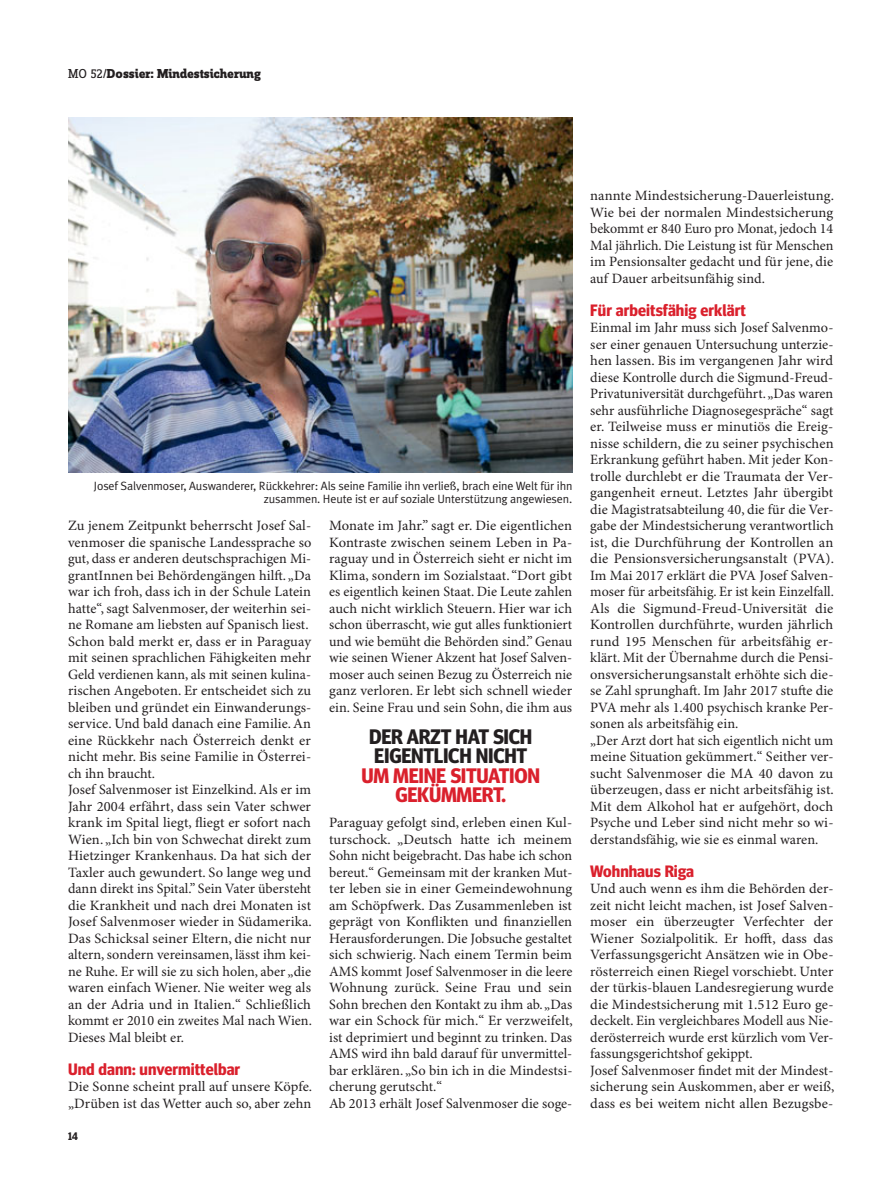
<style>
.page{position:relative;width:893px;height:1191px;background:#fff}
.page>*{position:absolute;margin:0;border:0;box-sizing:border-box;transform-origin:0 0}
.t1{font:700 21px/19.5px "Meta Headline";letter-spacing:-.015em;color:#231f20}
.t2{font:700 21px/19.5px "Meta Headline";letter-spacing:-.015em;color:#da202c;text-align:center}
.t3{font:700 16.5px "Meta Headline";letter-spacing:.005em;color:#da202c}
.t4{font:14.25px/16.5px "Minion Pro";letter-spacing:.005em;color:#231f20}
.t5{font:800 13.5px "Zine Slab Dis";color:#231f20}
.t6{font:12px/13.5px "Meta Plus Normal";letter-spacing:-.01em;color:#231f20;text-align:right}
.t7{font:700 12px "Zine Slab Dis";color:#231f20}
.s1{font-weight:400}
</style>
<div class="page">
<img style="left:68px;top:118px;width:504px;height:354px">
<p class="t5" style="left:68px;top:69px;width:194px"><span class="s1">MO 52/</span>Dossier: Mindestsicherung</p>
<p class="t6" style="left:94px;top:479px;width:480px">Josef Salvenmoser, Auswanderer, Rückkehrer: Als seine Familie ihn verließ, brach eine Welt für ihn zusammen. Heute ist er auf soziale Unterstützung angewiesen.</p>
<p class="t4" style="left:68px;top:518px;width:245px">Zu jenem Zeitpunkt beherrscht Josef Sal&shy;venmoser die spanische Landessprache so gut, dass er anderen deutschsprachigen Mi&shy;grantInnen bei Behördengängen hilft. „Da war ich froh, dass ich in der Schule Latein hatte“, sagt Salvenmoser, der weiterhin sei&shy;ne Romane am liebsten auf Spanisch liest.<br>Schon bald merkt er, dass er in Paraguay mit seinen sprachlichen Fähigkeiten mehr Geld verdienen kann, als mit seinen kulina&shy;rischen Angeboten. Er entscheidet sich zu bleiben und gründet ein Einwanderungs&shy;service. Und bald danach eine Familie. An eine Rückkehr nach Österreich denkt er nicht mehr. Bis seine Familie in Österrei&shy;ch ihn braucht.<br>Josef Salvenmoser ist Einzelkind. Als er im Jahr 2004 erfährt, dass sein Vater schwer krank im Spital liegt, fliegt er sofort nach Wien. „Ich bin von Schwechat direkt zum Hietzinger Krankenhaus. Da hat sich der Taxler auch gewundert. So lange weg und dann direkt ins Spital.” Sein Vater übersteht die Krankheit und nach drei Monaten ist Josef Salvenmoser wieder in Südamerika.<br>Das Schicksal seiner Eltern, die nicht nur altern, sondern vereinsamen, lässt ihm kei&shy;ne Ruhe. Er will sie zu sich holen, aber „die waren einfach Wiener. Nie weiter weg als an der Adria und in Italien.“ Schließlich kommt er 2010 ein zweites Mal nach Wien.<br>Dieses Mal bleibt er.</p>
<p class="t3" style="left:68px;top:1063px;width:174px">Und dann: unvermittelbar</p>
<p class="t4" style="left:68px;top:1079px;width:246px">Die Sonne scheint prall auf unsere Köpfe. „Drüben ist das Wetter auch so, aber zehn</p>
<p class="t7" style="left:68px;top:1128px;width:11px">14</p>
<p class="t4" style="left:329px;top:518px;width:245px;text-align:justify">Monate im Jahr.” sagt er. Die eigentlichen Kontraste zwischen seinem Leben in Pa&shy;raguay und in Österreich sieht er nicht im Klima, sondern im Sozialstaat. “Dort gibt es eigentlich keinen Staat. Die Leute zahlen auch nicht wirklich Steuern. Hier war ich schon überrascht, wie gut alles funktioniert und wie bemüht die Behörden sind.” Genau wie seinen Wiener Akzent hat Josef Salven&shy;moser auch seinen Bezug zu Österreich nie ganz verloren. Er lebt sich schnell wieder ein. Seine Frau und sein Sohn, die ihm aus</p>
<h1 class="t1" style="left:369px;top:728px;width:165px">DER ARZT HAT SICH<br>EIGENTLICH NICHT</h1>
<h1 class="t2" style="left:361px;top:767px;width:180px">UM MEINE SITUATION<br>GEKÜMMERT.</h1>
<p class="t4" style="left:329px;top:815px;width:245px">Paraguay gefolgt sind, erleben einen Kul&shy;turschock. „Deutsch hatte ich meinem Sohn nicht beigebracht. Das habe ich schon bereut.“ Gemeinsam mit der kranken Mut&shy;ter leben sie in einer Gemeindewohnung am Schöpfwerk. Das Zusammenleben ist geprägt von Konflikten und finanziellen Herausforderungen. Die Jobsuche gestaltet sich schwierig. Nach einem Termin beim AMS kommt Josef Salvenmoser in die leere Wohnung zurück. Seine Frau und sein Sohn brechen den Kontakt zu ihm ab. „Das war ein Schock für mich.“ Er verzweifelt, ist deprimiert und beginnt zu trinken. Das AMS wird ihn bald darauf für unvermittel&shy;bar erklären. „So bin ich in die Mindestsi&shy;cherung gerutscht.“<br>Ab 2013 erhält Josef Salvenmoser die soge-</p>
<p class="t4" style="left:590px;top:188px;width:245px;text-align:justify">nannte Mindestsicherung-Dauerleistung.<br>Wie bei der normalen Mindestsicherung bekommt er 840 Euro pro Monat, jedoch 14<br>Mal jährlich. Die Leistung ist für Menschen im Pensionsalter gedacht und für jene, die auf Dauer arbeitsunfähig sind.</p>
<p class="t3" style="left:590px;top:304px;width:157px">Für arbeitsfähig erklärt</p>
<p class="t4" style="left:590px;top:320px;width:245px">Einmal im Jahr muss sich Josef Salvenmo&shy;ser einer genauen Untersuchung unterzie&shy;hen lassen. Bis im vergangenen Jahr wird diese Kontrolle durch die Sigmund-Freud-Privatuniversität durchgeführt. „Das waren sehr ausführliche Diagnosegespräche“ sagt er. Teilweise muss er minutiös die Ereig&shy;nisse schildern, die zu seiner psychischen Erkrankung geführt haben. Mit jeder Kon&shy;trolle durchlebt er die Traumata der Ver&shy;gangenheit erneut. Letztes Jahr übergibt die Magistratsabteilung 40, die für die Ver&shy;gabe der Mindestsicherung verantwortlich ist, die Durchführung der Kontrollen an die Pensionsversicherungsanstalt (PVA).<br>Im Mai 2017 erklärt die PVA Josef Salven&shy;moser für arbeitsfähig. Er ist kein Einzelfall.<br>Als die Sigmund-Freud-Universität die Kontrollen durchführte, wurden jährlich rund 195 Menschen für arbeitsfähig er&shy;klärt. Mit der Übernahme durch die Pensi&shy;onsversicherungsanstalt erhöhte sich die&shy;se Zahl sprunghaft. Im Jahr 2017 stufte die PVA mehr als 1.400 psychisch kranke Per&shy;sonen als arbeitsfähig ein.<br>„Der Arzt dort hat sich eigentlich nicht um meine Situation gekümmert.“ Seither ver&shy;sucht Salvenmoser die MA 40 davon zu überzeugen, dass er nicht arbeitsfähig ist.<br>Mit dem Alkohol hat er aufgehört, doch Psyche und Leber sind nicht mehr so wi&shy;derstandsfähig, wie sie es einmal waren.</p>
<p class="t3" style="left:590px;top:865px;width:105px">Wohnhaus Riga</p>
<p class="t4" style="left:590px;top:881px;width:246px">Und auch wenn es ihm die Behörden der&shy;zeit nicht leicht machen, ist Josef Salven&shy;moser ein überzeugter Verfechter der Wiener Sozialpolitik. Er hofft, dass das Verfassungsgericht Ansätzen wie in Obe&shy;rösterreich einen Riegel vorschiebt. Unter der türkis-blauen Landesregierung wurde die Mindestsicherung mit 1.512 Euro ge&shy;deckelt. Ein vergleichbares Modell aus Nie&shy;derösterreich wurde erst kürzlich vom Ver&shy;fassungsgerichtshof gekippt.<br>Josef Salvenmoser findet mit der Mindest&shy;sicherung sein Auskommen, aber er weiß, dass es bei weitem nicht allen Bezugsbe-</p>
</div>
